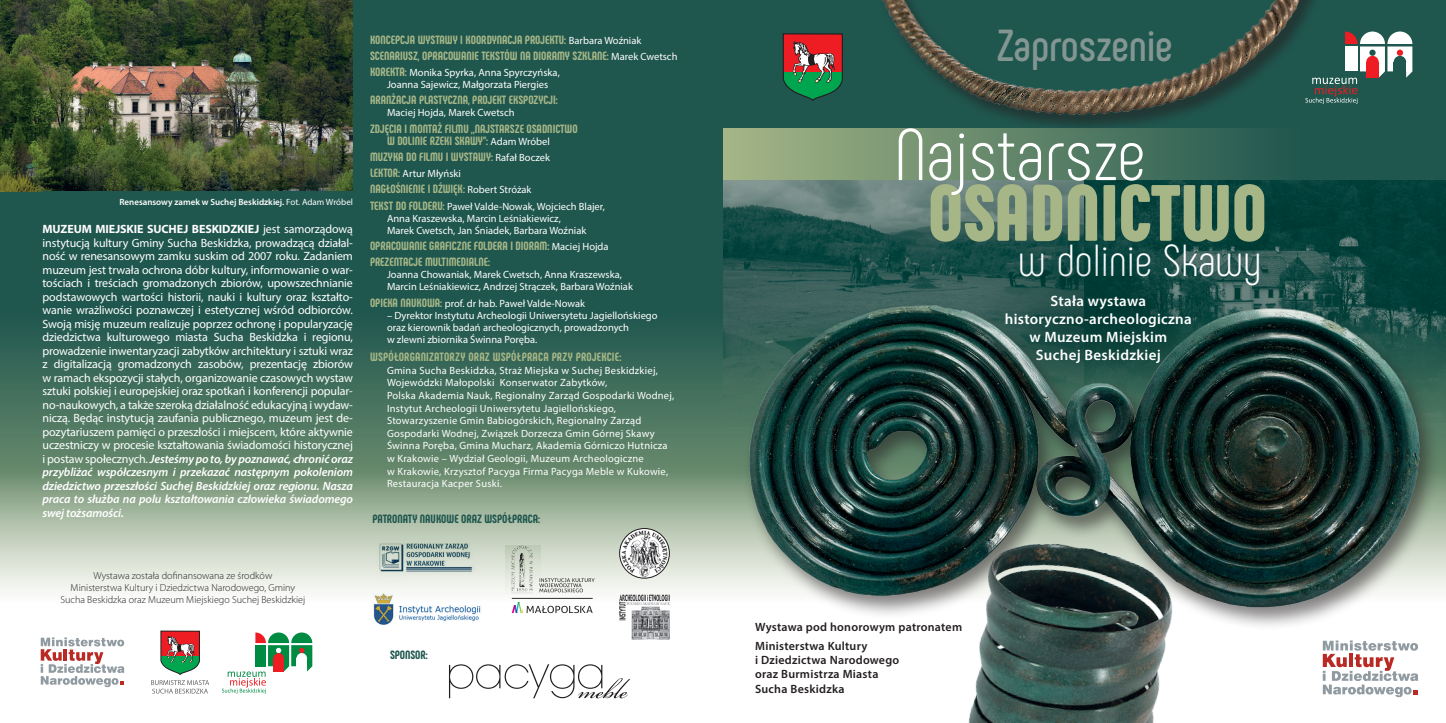
<style>
.page{position:relative;width:1446px;height:723px;background:#1f564e}
.page>*{position:absolute;margin:0;border:0;box-sizing:border-box;transform-origin:0 0}
.t1{font:900 79.65px "Phenomena";color:#a6b687}
.t2{font:300 73.05px "Phenomena";color:#fff}
.t3{font:300 44.85px "Phenomena";letter-spacing:-.005em;color:#fff}
.t4{font:700 44.85px "Phenomena";color:#839692}
.t5{font:600 15px/18px "Myriad Pro";letter-spacing:.02em;color:#fff;text-align:center}
.t6{font:12px/13.5px "Myriad Pro";letter-spacing:-.01em;color:#fff;text-align:justify}
.t7{font:800 12px/16.2px "Phenomena";color:#a6b687}
.t8{font:600 12px/14.4px "Myriad Pro";letter-spacing:.02em;color:#231f20}
.t9{font:800 12px "Phenomena";letter-spacing:.02em;color:#a6b687}
.t10{font:800 12px "Phenomena";color:#1f564e}
.t11{font:10.5px/12.6px "Myriad Pro";letter-spacing:.01em;color:#fff}
.t12{font:300 10.2px/12.1px "Myriad Pro";color:#231f20;text-align:center}
.t13{font:600 9px "Myriad Pro";color:#fff}
.s1{font-weight:400}
.s2{font-weight:700}
.s3{font-weight:600;font-style:italic}
.s4{font-family:"Myriad Pro";font-weight:400;font-size:10.5px;color:#fff}
.s5{font-family:"Phenomena";font-weight:800;font-size:12px;color:#a6b687}
</style>
<div class="page">
<img style="left:1084px;top:180px;width:362px;height:134px">
<img style="left:723px;top:180px;width:361px;height:102px">
<div style="left:723px;top:472px;width:723px;height:251px;background:#fff"></div>
<img style="left:882px;top:0;width:494px;height:126px">
<img style="left:968px;top:647px;width:198px;height:76px">
<div style="left:723px;top:128px;width:577px;height:52px;background:linear-gradient(to right,#a6b687,#20564e)"></div>
<svg style="left:782px;top:33px;width:61px;height:68px;background:#775d48"></svg>
<svg style="left:1305px;top:32px;width:107px;height:72px"></svg>
<svg style="left:0;top:336px;width:705px;height:136px;background:#47725e"></svg>
<svg style="left:0;top:472px;width:723px;height:251px;background:#dde4db"></svg>
<div style="left:960px;top:250px;width:275px;height:158px;background:#003530;opacity:.75"></div>
<svg style="left:1322px;top:647px;width:96px;height:50px"></svg>
<img style="left:705px;top:282px;width:727px;height:365px">
<img style="left:0;top:0;width:353px;height:191px">
<div style="left:36px;top:632px;width:93px;height:60px;background:#fff"></div>
<svg style="left:41px;top:637px;width:83px;height:50px"></svg>
<svg style="left:151px;top:631px;width:58px;height:62px;background:#c2b2a8"></svg>
<svg style="left:222px;top:632px;width:90px;height:61px;background:#cad7c9"></svg>
<svg style="left:449px;top:694px;width:181px;height:4px"></svg>
<svg style="left:431px;top:467px;width:241px;height:227px;background:#d0d9cf"></svg>
<svg style="left:559px;top:602px;width:34px;height:11px"></svg>
<svg style="left:559px;top:578px;width:36px;height:14px"></svg>
<hr style="left:512px;top:598px;width:81px;height:1px;background:#312f30">
<svg style="left:295px;top:456px;width:264px;height:204px;background:#beccbd"></svg>
<img style="left:375px;top:537px;width:103px;height:42px">
<img style="left:368px;top:591px;width:118px;height:38px">
<img style="left:615px;top:591px;width:59px;height:51px">
<img style="left:619px;top:528px;width:50px;height:50px;border-radius:25px">
<div style="left:619px;top:528px;width:50px;height:50px;border:1px solid #231f20;border-radius:50%"></div>
<p class="t13" style="left:119px;top:196px;width:235px">Renesansowy zamek w Suchej Beskidzkiej. <span class="s1">Fot. Adam Wróbel</span></p>
<p class="t6" style="left:43px;top:222px;width:312px"><span class="s2">MUZEUM MIEJSKIE SUCHEJ BESKIDZKIEJ</span> jest samorządową instytucją kultury Gminy Sucha Beskidzka, prowadzącą działal&shy;ność w renesansowym zamku suskim od 2007 roku. Zadaniem muzeum jest trwała ochrona dóbr kultury, informowanie o war&shy;tościach i treściach gromadzonych zbiorów, upowszechnianie podstawowych wartości historii, nauki i kultury oraz kształto&shy;wanie wrażliwości poznawczej i estetycznej wśród odbiorców.<br>Swoją misję muzeum realizuje poprzez ochronę i popularyzację dziedzictwa kulturowego miasta Sucha Beskidzka i regionu, prowadzenie inwentaryzacji zabytków architektury i sztuki wraz z digitalizacją gromadzonych zasobów, prezentację zbiorów w ramach ekspozycji stałych, organizowanie czasowych wystaw sztuki polskiej i europejskiej oraz spotkań i konferencji popular&shy;no-naukowych, a także szeroką działalność edukacyjną i wydaw&shy;niczą. Będąc instytucją zaufania publicznego, muzeum jest de&shy;pozytariuszem pamięci o przeszłości i miejscem, które aktywnie uczestniczy w procesie kształtowania świadomości historycznej i postaw społecznych. <span class="s3">Jesteśmy po to, by poznawać, chronić oraz przybliżać współczesnym i przekazać następnym pokoleniom dziedzictwo przeszłości Suchej Beskidzkiej oraz regionu. Nasza praca to służba na polu kształtowania człowieka świadomego swej tożsamości.</span></p>
<p class="t7" style="left:370px;top:31px;width:309px">KONCEPCJA WYSTAWY I KOORDYNACJA PROJEKTU: <span class="s4">Barbara Woźniak<br></span>SCENARIUSZ, OPRACOWANIE TEKSTÓW NA DIORAMY SZKLANE: <span class="s4">Marek Cwetsch</span></p>
<p class="t11" style="left:370px;top:66px;width:191px;line-height:12px;text-align:center"><span class="s5">KOREKTA:</span> Monika Spyrka, Anna Spyrczyńska,<br>Joanna Sajewicz, Małgorzata Piergies</p>
<p class="t7" style="left:370px;top:92px;width:189px">ARANŻACJA PLASTYCZNA, PROJEKT EKSPOZYCJI:</p>
<p class="t11" style="left:387px;top:106px;width:129px">Maciej Hojda, Marek Cwetsch</p>
<p class="t7" style="left:387px;top:122px;width:192px;line-height:12px;text-indent:-17px">ZDJĘCIA I MONTAŻ FILMU „,NAJSTARSZE OSADNICTWO<br>W DOLINIE RZEKI SKAWY”: <span class="s4">Adam Wróbel</span></p>
<p class="t7" style="left:370px;top:149px;width:181px">MUZYKA DO FILMU I WYSTAWY: <span class="s4">Rafał Boczek</span></p>
<p class="t11" style="left:370px;top:167px;width:93px"><span class="s5">LEKTOR:</span> Artur Młyński</p>
<p class="t7" style="left:370px;top:181px;width:163px">NAGŁOŚNIENIE I DŹWIĘK: <span class="s4">Robert Stróżak</span></p>
<p class="t11" style="left:387px;top:200px;width:219px;line-height:12px;text-indent:-17px"><span class="s5">TEKST DO FOLDERU:</span> Paweł Valde-Nowak, Wojciech Blajer,<br>Anna Kraszewska, Marcin Leśniakiewicz,<br>Marek Cwetsch, Jan Śniadek, Barbara Woźniak</p>
<p class="t7" style="left:370px;top:238px;width:240px">OPRACOWANIE GRAFICZNE FOLDERA I DIORAM: <span class="s4">Maciej Hojda<br></span>PREZENTACJE MULTIMEDIALNE:</p>
<p class="t11" style="left:387px;top:269px;width:247px;line-height:12px">Joanna Chowaniak, Marek Cwetsch, Anna Kraszewska,<br>Marcin Leśniakiewicz, Andrzej Strączek, Barbara Woźniak</p>
<p class="t11" style="left:370px;top:296px;width:217px"><span class="s5">OPIEKA NAUKOWA:</span> prof. dr hab. Paweł Valde-Nowak</p>
<p class="t11" style="left:387px;top:309px;width:272px;line-height:12px">– Dyrektor Instytutu Archeologii Uniwersytetu Jagiellońskiego oraz kierownik badań archeologicznych, prowadzonych<br>w zlewni zbiornika Świnna Poręba.</p>
<p class="t9" style="left:370px;top:349px;width:253px">WSPÓŁORGANIZATORZY ORAZ WSPÓŁPRACA PRZY PROJEKCIE:</p>
<p class="t11" style="left:387px;top:364px;width:289px">Gmina Sucha Beskidzka, Straż Miejska w Suchej Beskidzkiej, Wojewódzki Małopolski Konserwator Zabytków,<br>Polska Akademia Nauk, Regionalny Zarząd Gospodarki Wodnej, Instytut Archeologii Uniwersytetu Jagiellońskiego, Stowarzyszenie Gmin Babiogórskich, Regionalny Zarząd Gospodarki Wodnej, Związek Dorzecza Gmin Górnej Skawy Świnna Poręba, Gmina Mucharz, Akademia Górniczo Hutnicza w Krakowie – Wydział Geologii, Muzeum Archeologiczne<br>w Krakowie, Krzysztof Pacyga Firma Pacyga Meble w Kukowie, Restauracja Kacper Suski.</p>
<p class="t10" style="left:372px;top:511px;width:169px">PATRONATY NAUKOWE ORAZ WSPÓŁPRACA:</p>
<p class="t12" style="left:60px;top:569px;width:246px">Wystawa została dofinansowana ze środków<br>Ministerstwa Kultury i Dziedzictwa Narodowego, Gminy<br>Sucha Beskidzka oraz Muzeum Miejskiego Suchej Beskidzkiej</p>
<p class="t10" style="left:390px;top:647px;width:40px">SPONSOR:</p>
<h3 class="t4" style="left:996px;top:18px;width:178px">Zaproszenie</h3>
<h2 class="t2" style="left:894px;top:113px;width:253px">Najstarsze</h2>
<h1 class="t1" style="left:928px;top:161px;width:340px">OSADNICTWO</h1>
<h3 class="t3" style="left:1018px;top:235px;width:246px">w dolinie Skawy</h3>
<p class="t5" style="left:1005px;top:292px;width:188px">Stała wystawa historyczno-archeologiczna w Muzeum Miejskim<br>Suchej Beskidzkiej</p>
<p class="t8" style="left:755px;top:617px;width:209px;line-height:18.6px">Wystawa pod honorowym patronatem<br>Ministerstwa Kultury</p>
<p class="t8" style="left:755px;top:652px;width:146px">i Dziedzictwa Narodowego oraz Burmistrza Miasta<br>Sucha Beskidzka</p>
</div>
